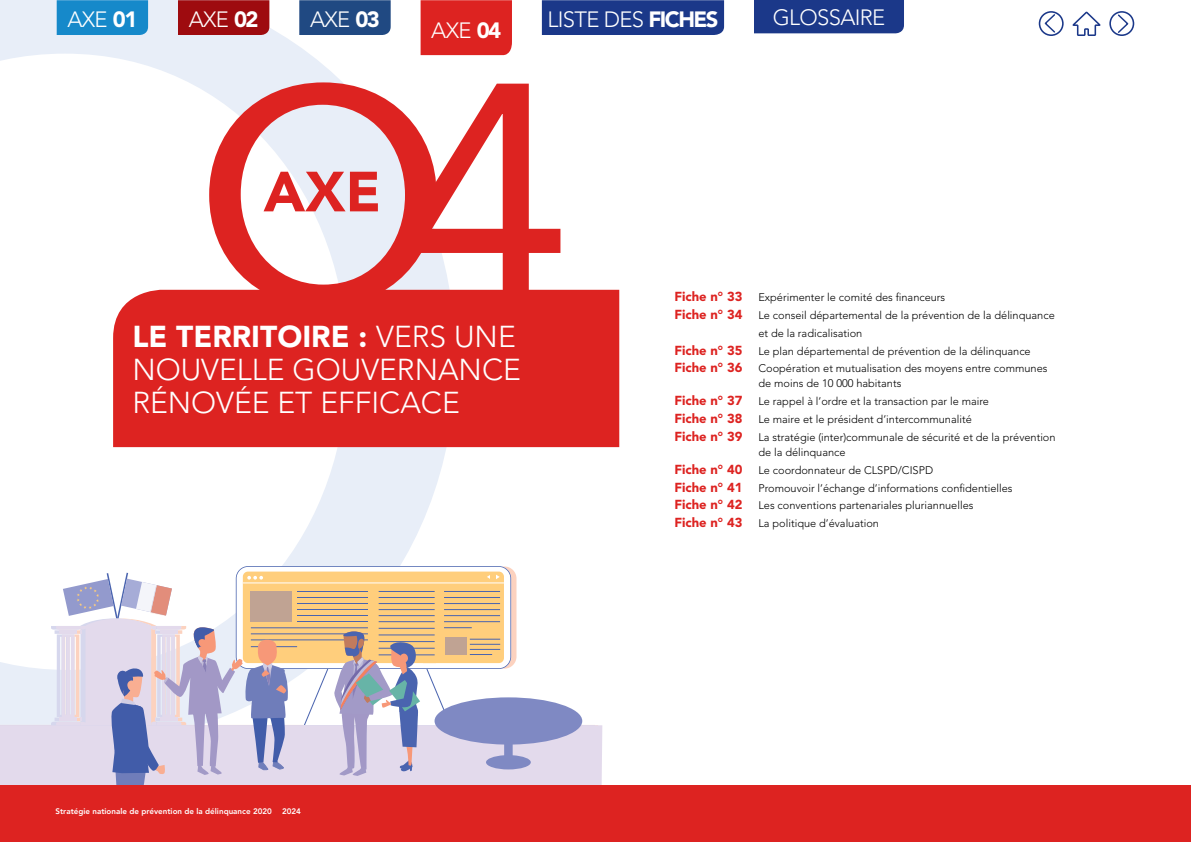
<style>
.page{position:relative;width:1191px;height:842px;background:#fff}
.page>*{position:absolute;margin:0;border:0;box-sizing:border-box;transform-origin:0 0}
.t1{font:1062.7px "Gotham";color:#e8eef8;scale:1.24 1}
.t2{font:310.1px "Gotham";color:#dd2321;scale:1.24 1}
.t3{font:900 56px "Avenir";color:#dd2321}
.t4{font:300 30px/33px "Avenir";color:#fff}
.t5{font:300 22px "Avenir";letter-spacing:-.03em;color:#fff}
.t6{font:300 11px/17.8px "Avenir";color:#000}
.t7{font:800 8px "Avenir";color:#fff}
.s1{font-weight:900}
.s2{font-family:"Avenir"}
.s3{font-weight:900;font-size:13px;color:#dd2321}
.s4{color:#dd2321}
</style>
<div class="page">
<div style="left:113px;top:290px;width:506px;height:157px;background:#dd2321"></div>
<svg style="left:0;top:566px;width:602px;height:219px"></svg>
<div style="left:0;top:785px;width:1191px;height:57px;background:#dd2321"></div>
<div style="left:1038px;top:11px;width:25px;height:25px;border:2px solid #1b3889;border-radius:50%"></div>
<svg style="left:1043px;top:13px;width:13px;height:21px"></svg>
<svg style="left:1072px;top:12px;width:28px;height:24px"></svg>
<div style="left:1109px;top:11px;width:25px;height:25px;border:2px solid #1b3889;border-radius:50%"></div>
<svg style="left:1116px;top:13px;width:13px;height:21px"></svg>
<div style="left:57px;top:0;width:91px;height:35px;background:#1689ca"></div>
<div style="left:178px;top:0;width:91px;height:35px;background:#9e0b0f"></div>
<div style="left:299px;top:0;width:92px;height:35px;background:#204982"></div>
<div style="left:420px;top:0;width:92px;height:55px;background:#dd2321"></div>
<div style="left:542px;top:0;width:182px;height:35px;background:#1b3889"></div>
<div style="left:754px;top:0;width:150px;height:33px;background:#1b3889"></div>
<h1 class="t1" style="left:-405px;top:-230px;width:761px">0</h1>
<h3 class="t5" style="left:547px;top:6px;width:173px">LI STE DE S <span class="s1">FICHES</span></h3>
<h3 class="t5" style="left:772px;top:5px;width:114px">glossaire</h3>
<h3 class="t5" style="left:67px;top:6px;width:71px">Axe <span class="s1">01</span></h3>
<h3 class="t5" style="left:189px;top:6px;width:71px">Axe <span class="s1">02</span></h3>
<h3 class="t5" style="left:310px;top:6px;width:71px">Axe <span class="s1">03</span></h3>
<h3 class="t5" style="left:431px;top:17px;width:71px">Axe <span class="s1">04</span></h3>
<h2 class="t2" style="left:185px;top:22px;width:313px">0<span class="s2">4</span></h2>
<h3 class="t3" style="left:264px;top:158px;width:119px">axe</h3>
<p class="t6" style="left:674px;top:288px;width:272px"><span class="s3">Fiche n° 33</span> Expérimenter le comité des financeurs</p>
<p class="t6" style="left:674px;top:306px;width:382px"><span class="s3">Fiche n° 34</span> Le conseil départemental de la prévention de la délinquance</p>
<p class="t6" style="left:758px;top:324px;width:105px">et de la radicalisation</p>
<p class="t6" style="left:674px;top:342px;width:358px"><span class="s3">Fiche n° 35</span> Le plan départemental de prévention de la délinquance</p>
<p class="t6" style="left:674px;top:360px;width:375px"><span class="s3">Fiche n° 36</span> Coopération et mutualisation des moyens entre communes</p>
<p class="t6" style="left:674px;top:375px;width:383px;text-indent:84px">de moins de 10 000 habitants<br><span class="s3">Fiche n° 37</span> Le rappel à l’ordre et la transaction par le maire<br><span class="s3">Fiche n° 38</span> Le maire et le président d’intercommunalité<br><span class="s3">Fiche n° 39</span> La stratégie (inter)communale de sécurité et de la prévention</p>
<p class="t6" style="left:674px;top:443px;width:340px;text-indent:84px">de la délinquance<br><span class="s3">Fiche n° 40</span> Le coordonnateur de CLSPD/CI SPD<br><span class="s3">Fiche n° 41</span> Promouvoir l’échange d’informations confidentielles <span class="s3">Fiche n° 42</span> Les conventions partenariales pluriannuelles<br><span class="s3">Fiche n° 43</span> La politique d’évaluation</p>
<h3 class="t4" style="left:132px;top:320px;width:390px"><span class="s1">Le territoire :</span> vers une nouvelle gouvernance rénovée et efficace</h3>
<p class="t7" style="left:56px;top:806px;width:247px">Stratégie nationale de prévention de la délinquance 2020 <span class="s4">&gt;</span> 2024</p>
</div>
